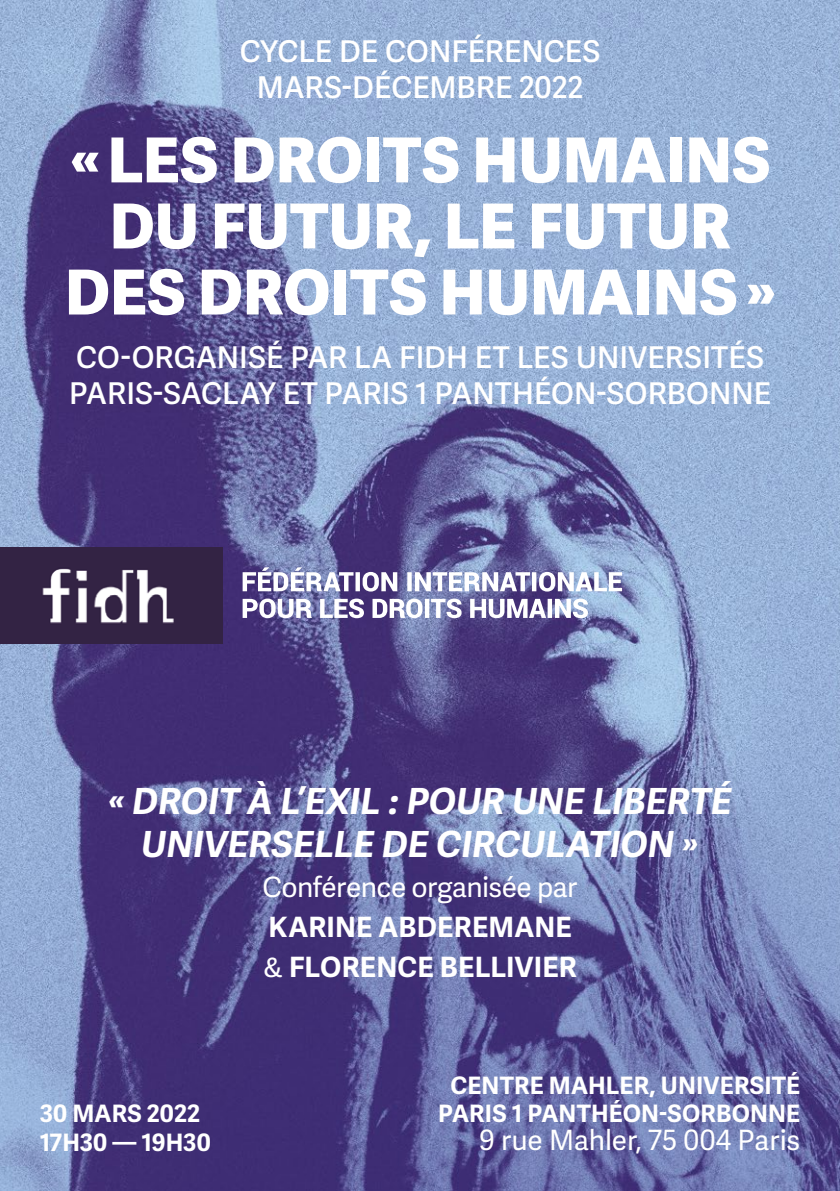
<style>
.page{position:relative;width:840px;height:1191px;background:#fff}
.page>*{position:absolute;margin:0;border:0;box-sizing:border-box;transform-origin:0 0}
.t1{font:800 62px/66px "Adelle Sans";letter-spacing:.005em;color:#fff;text-align:center}
.t2{font:italic 700 36px/43.2px "Adelle Sans";color:#fff;text-align:center}
.t3{font:600 30px/36px "Adelle Sans";color:#fff;text-align:center}
.t4{font:28px "Adelle Sans";letter-spacing:-.02em;color:#fff}
.t5{font:700 28px/40px "Adelle Sans";letter-spacing:.005em;color:#fff}
.t6{font:700 24px/28.8px "Adelle Sans";letter-spacing:.005em;color:#fff}
.s1{font-weight:400}
</style>
<div class="page">
<img style="left:0;top:0;width:839px;height:1191px">
<img style="left:0;top:547px;width:223px;height:96px">
<svg style="left:242px;top:598px;width:345px;height:20px"></svg>
<svg style="left:242px;top:567px;width:379px;height:24px"></svg>
<p class="t3" style="left:239px;top:35px;width:362px">CYCLE DE CONFÉRENCES<br>MARS-DÉCEMBRE 2022</p>
<h1 class="t1" style="left:65px;top:128px;width:711px">« LES DROITS HUMAINS<br>DU FUTUR, LE FUTUR<br>DES DROITS HUMAINS »</h1>
<p class="t3" style="left:69px;top:341px;width:703px;text-align:left">CO-ORGANISÉ PAR LA FIDH ET LES UNIVERSITÉS<br>PARIS-SACLAY ET PARIS 1 PANTHÉON-SORBONNE</p>
<p class="t2" style="left:108px;top:780px;width:624px">« DROIT À L’EXIL : POUR UNE LIBERTÉ<br>UNIVERSELLE DE CIRCULATION »</p>
<p class="t4" style="left:262px;top:870px;width:316px">Conférence organisée par</p>
<p class="t5" style="left:263px;top:907px;width:315px">KARINE ABDEREMANE <span class="s1">&amp;</span> FLORENCE BELLIVIER</p>
<p class="t6" style="left:40px;top:1100px;width:172px">30 MARS 2022<br>17H30 — 19H30</p>
<p class="t6" style="left:438px;top:1071px;width:363px;text-align:center">CENTRE MAHLER, UNIVERSITÉ<br>PARIS 1 PANTHÉON-SORBONNE</p>
<p class="t4" style="left:479px;top:1124px;width:322px">9 rue Mahler, 75 004 Paris</p>
</div>
